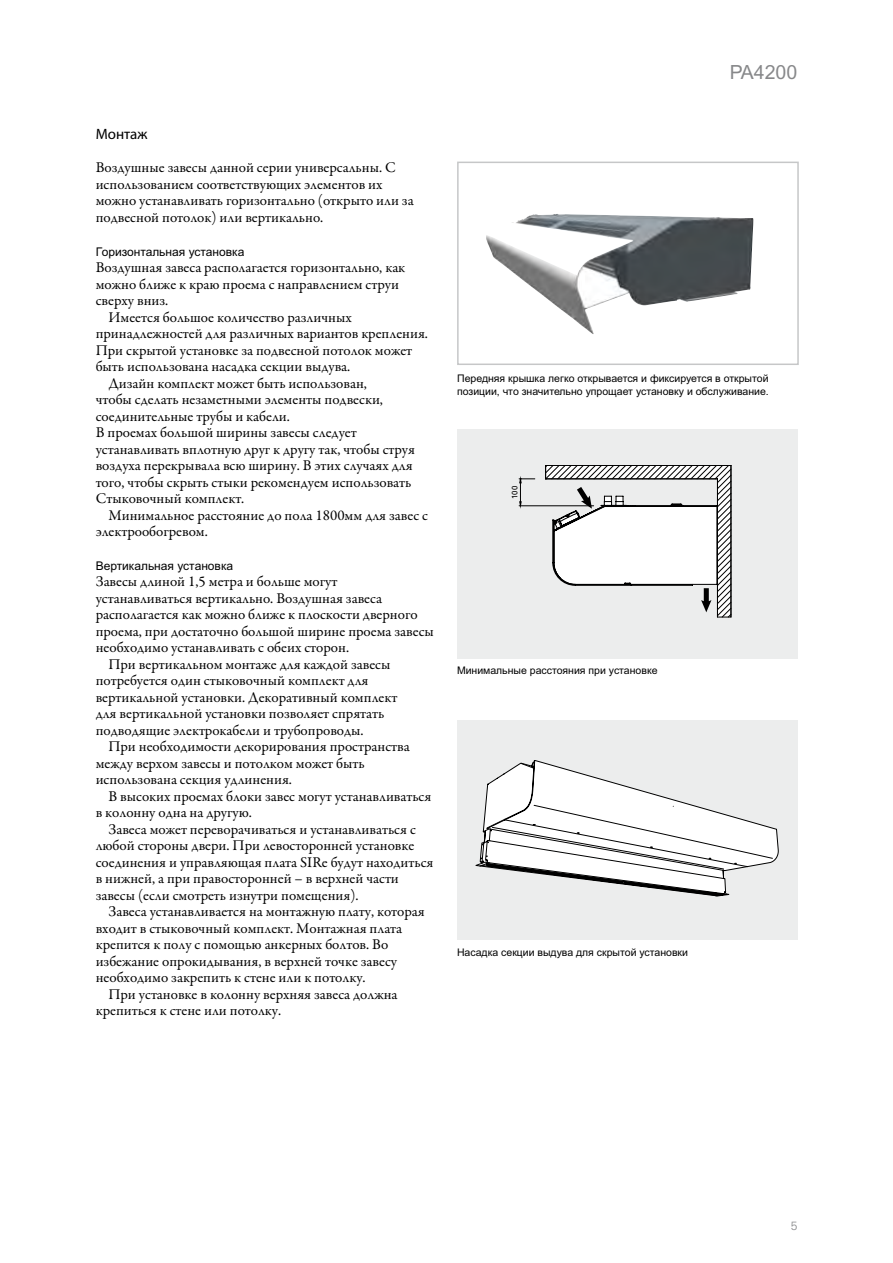
<style>
.page{position:relative;width:893px;height:1263px;background:#fff}
.page>*{position:absolute;margin:0;border:0;box-sizing:border-box;transform-origin:0 0}
.t1{font:19.5px "Arial Cyr";color:#87888a}
.t2{font:15px/16.5px "Garamond Premr Pro";color:#000}
.t3{font:15px "Myriad Pro";color:#000}
.t4{font:12px "Arial Cyr";color:#000}
.t5{font:300 12px "Univers";color:#87888a}
.t6{font:10.5px/13.5px "Arial Cyr";color:#000}
.t7{font:7.95px "Univers";color:#000}
</style>
<div class="page">
<img style="left:486px;top:214px;width:266px;height:120px">
<div style="left:457px;top:429px;width:340px;height:230px;background:#eceded"></div>
<div style="left:457px;top:721px;width:340px;height:219px;background:#eceded"></div>
<svg style="left:476px;top:760px;width:303px;height:136px"></svg>
<svg style="left:519px;top:465px;width:212px;height:152px"></svg>
<div style="left:457px;top:162px;width:342px;height:203px;border:2px solid #c6c7c8"></div>
<p class="t3" style="left:96px;top:125px;width:53px">Mонтаж</p>
<p class="t2" style="left:96px;top:160px;width:319px">Воздушные завесы данной серии универсальны. С использованием соответствующих элементов их можно устанавливать горизонтально (открыто или за подвесной потолок) или вертикально.</p>
<p class="t4" style="left:96px;top:245px;width:150px">Горизонтальная установка</p>
<p class="t2" style="left:96px;top:259px;width:311px">Воздушная завеса располагается горизонтально, как</p>
<p class="t2" style="left:96px;top:276px;width:305px">можно ближе к краю проема с направлением струи</p>
<p class="t2" style="left:96px;top:292px;width:74px">сверху вниз.</p>
<p class="t2" style="left:108px;top:309px;width:245px">Имеется большое количество различных</p>
<p class="t2" style="left:96px;top:325px;width:334px">принадлежностей для различных вариантов крепления.</p>
<p class="t2" style="left:96px;top:342px;width:318px">При скрытой установке за подвесной потолок может</p>
<p class="t2" style="left:96px;top:358px;width:256px">быть использована насадка секции выдува.</p>
<p class="t2" style="left:108px;top:375px;width:260px">Дизайн комплект может быть использован,</p>
<p class="t2" style="left:96px;top:391px;width:289px">чтобы сделать незаметными элементы подвески,</p>
<p class="t2" style="left:96px;top:408px;width:196px">соединительные трубы и кабели.</p>
<p class="t2" style="left:96px;top:424px;width:263px">В проемах большой ширины завесы следует</p>
<p class="t2" style="left:96px;top:441px;width:321px">устанавливать вплотную друг к другу так, чтобы струя</p>
<p class="t2" style="left:96px;top:457px;width:319px">воздуха перекрывала всю ширину. В этих случаях для</p>
<p class="t2" style="left:96px;top:474px;width:317px">того, чтобы скрыть стыки рекомендуем использовать</p>
<p class="t2" style="left:96px;top:490px;width:150px">Стыковочный комплект.</p>
<p class="t2" style="left:108px;top:507px;width:321px">Минимальное расстояние до пола 1800мм для завес с</p>
<p class="t2" style="left:96px;top:523px;width:114px">электрообогревом.</p>
<p class="t4" style="left:96px;top:559px;width:139px">Вертикальная установка</p>
<p class="t2" style="left:96px;top:574px;width:243px">Завесы длиной 1,5 метра и больше могут</p>
<p class="t2" style="left:96px;top:590px;width:288px">устанавливаться вертикально. Воздушная завеса</p>
<p class="t2" style="left:96px;top:607px;width:323px">располагается как можно ближе к плоскости дверного</p>
<p class="t2" style="left:96px;top:623px;width:340px">проема, при достаточно большой ширине проема завесы</p>
<p class="t2" style="left:96px;top:640px;width:255px">необходимо устанавливать с обеих сторон.</p>
<p class="t2" style="left:108px;top:656px;width:284px">При вертикальном монтаже для каждой завесы</p>
<p class="t2" style="left:96px;top:673px;width:274px">потребуется один стыковочный комплект для</p>
<p class="t2" style="left:96px;top:689px;width:303px">вертикальной установки. Декоративный комплект</p>
<p class="t2" style="left:96px;top:706px;width:290px">для вертикальной установки позволяет спрятать</p>
<p class="t2" style="left:96px;top:722px;width:269px">подводящие электрокабели и трубопроводы.</p>
<p class="t2" style="left:108px;top:739px;width:303px">При необходимости декорирования пространства</p>
<p class="t2" style="left:96px;top:755px;width:270px">между верхом завесы и потолком может быть</p>
<p class="t2" style="left:96px;top:772px;width:198px">использована секция удлинения.</p>
<p class="t2" style="left:108px;top:788px;width:324px">В высоких проемах блоки завес могут устанавливаться</p>
<p class="t2" style="left:96px;top:805px;width:158px">в колонну одна на другую.</p>
<p class="t2" style="left:108px;top:821px;width:309px">Завеса может переворачиваться и устанавливаться с</p>
<p class="t2" style="left:96px;top:838px;width:320px">любой стороны двери. При левосторонней установке</p>
<p class="t2" style="left:96px;top:854px;width:339px">соединения и управляющая плата SIRe будут находиться</p>
<p class="t2" style="left:96px;top:871px;width:305px">в нижней, а при правосторонней – в верхней части</p>
<p class="t2" style="left:96px;top:887px;width:264px">завесы (если смотреть изнутри помещения).</p>
<p class="t2" style="left:108px;top:904px;width:318px">Завеса устанавливается на монтажную плату, которая</p>
<p class="t2" style="left:96px;top:920px;width:308px">входит в стыковочный комплект. Монтажная плата</p>
<p class="t2" style="left:96px;top:937px;width:294px">крепится к полу с помощью анкерных болтов. Во</p>
<p class="t2" style="left:96px;top:953px;width:303px">избежание опрокидывания, в верхней точке завесу</p>
<p class="t2" style="left:96px;top:970px;width:271px">необходимо закрепить к стене или к потолку.</p>
<p class="t2" style="left:108px;top:986px;width:291px">При установке в колонну верхняя завеса должна</p>
<p class="t2" style="left:96px;top:1003px;width:187px">крепиться к стене или потолку.</p>
<h1 class="t1" style="left:730px;top:61px;width:69px">PA4200</h1>
<p class="t6" style="left:457px;top:371px;width:313px">Передняя крышка легко открывается и фиксируется в открытой позиции, что значительно упрощает установку и обслуживание.</p>
<p class="t7" style="left:510px;top:498px;width:15px;rotate:-90deg">100</p>
<p class="t6" style="left:457px;top:664px;width:202px">Минимальные расстояния при установке</p>
<p class="t6" style="left:457px;top:945px;width:232px">Насадка секции выдува для скрытой установки</p>
<p class="t5" style="left:791px;top:1218px;width:8px">5</p>
</div>
